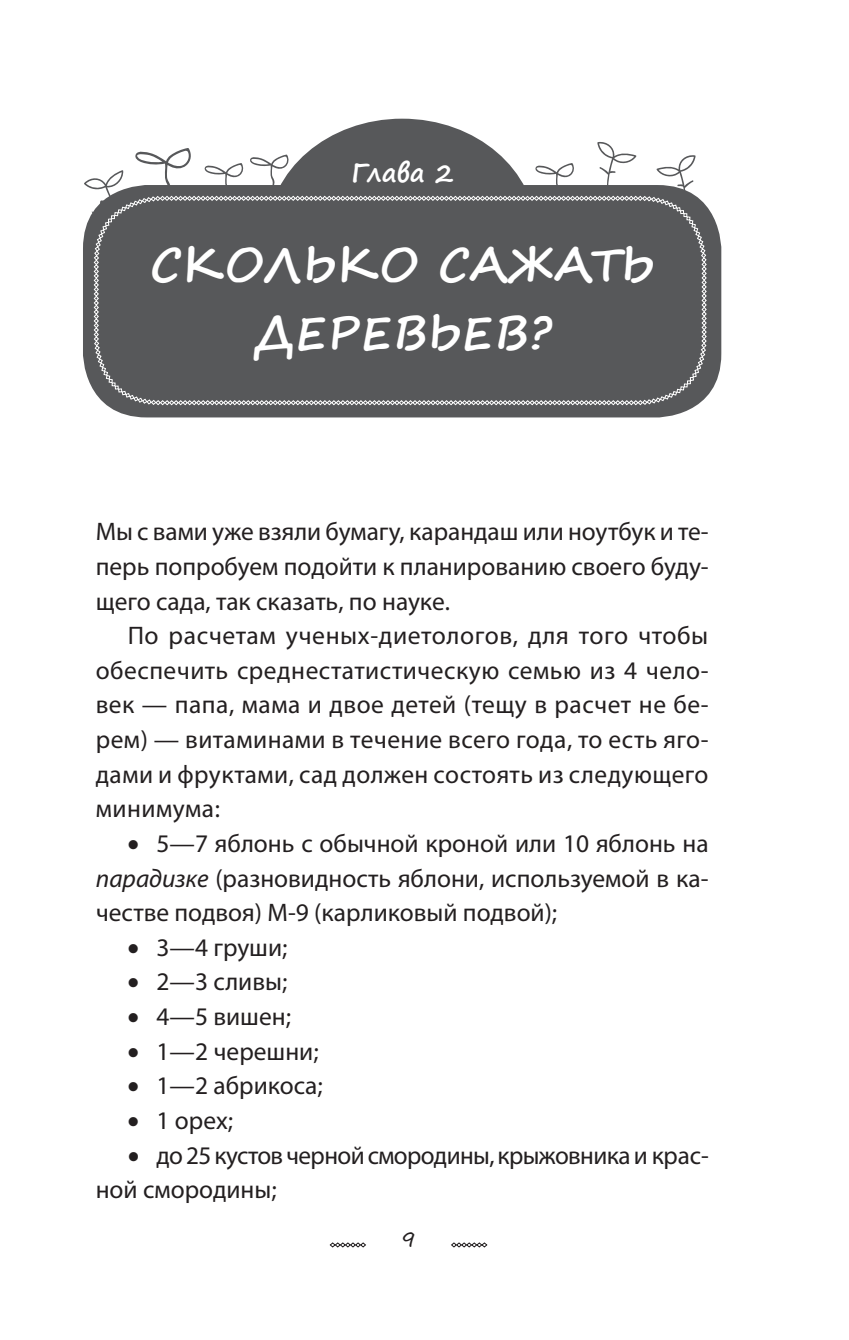
<style>
.page{position:relative;width:849px;height:1340px;background:#fff}
.page>*{position:absolute;margin:0;border:0;box-sizing:border-box;transform-origin:0 0}
.t1{font:700 45px/67.5px "Segoe Print";color:#fff;text-align:center}
.t2{font:700 25.65px "Segoe Print";color:#fff}
.t3{font:25.43px/34.6px "Myriad Pro";color:#231f20;text-align:justify}
.t4{font:25.43px/34.6px "Myriad Pro";letter-spacing:-.025em;color:#231f20}
.t5{font:22.5px "Segoe Print";color:#231f20}
.s1{font-style:italic}
</style>
<div class="page">
<div style="left:83px;top:185px;width:638px;height:232px;background:#57585a;border-radius:64px"></div>
<svg style="left:83px;top:122px;width:623px;height:283px"></svg>
<svg style="left:329px;top:1242px;width:37px;height:5px"></svg>
<svg style="left:451px;top:1242px;width:36px;height:5px"></svg>
<p class="t2" style="left:350px;top:149px;width:104px">Глава 2</p>
<h1 class="t1" style="left:150px;top:230px;width:505px">Сколько сажать деревьев?</h1>
<p class="t3" style="left:96px;top:514px;width:614px">Мы с вами уже взяли бумагу, карандаш или ноутбук и те&shy;перь попробуем подойти к планированию своего буду&shy;щего сада, так сказать, по науке.</p>
<p class="t3" style="left:96px;top:618px;width:614px;text-indent:32px">По расчетам ученых-диетологов, для того чтобы обеспечить среднестатистическую семью из 4 чело&shy;век — папа, мама и двое детей (тещу в расчет не бе&shy;рем) — витаминами в течение всего года, то есть яго&shy;дами и фруктами, сад должен состоять из следующего минимума:</p>
<p class="t3" style="left:96px;top:825px;width:614px;text-indent:32px">• 5—7 яблонь с обычной кроной или 10 яблонь на <span class="s1">парадизке</span> (разновидность яблони, используемой в ка&shy;честве подвоя) М-9 (карликовый подвой);</p>
<p class="t3" style="left:128px;top:929px;width:161px">• 3—4 груши;</p>
<p class="t3" style="left:128px;top:964px;width:161px">• 2—3 сливы;</p>
<p class="t3" style="left:128px;top:998px;width:165px">• 4—5 вишен;</p>
<p class="t3" style="left:128px;top:1033px;width:192px">• 1—2 черешни;</p>
<p class="t3" style="left:128px;top:1068px;width:196px">• 1—2 абрикоса;</p>
<p class="t3" style="left:128px;top:1102px;width:107px">• 1 орех;</p>
<p class="t4" style="left:96px;top:1137px;width:614px;text-indent:32px">• до 25 кустов черной смородины, крыжовника и крас&shy;ной смородины;</p>
<p class="t5" style="left:400px;top:1219px;width:18px">9</p>
</div>
